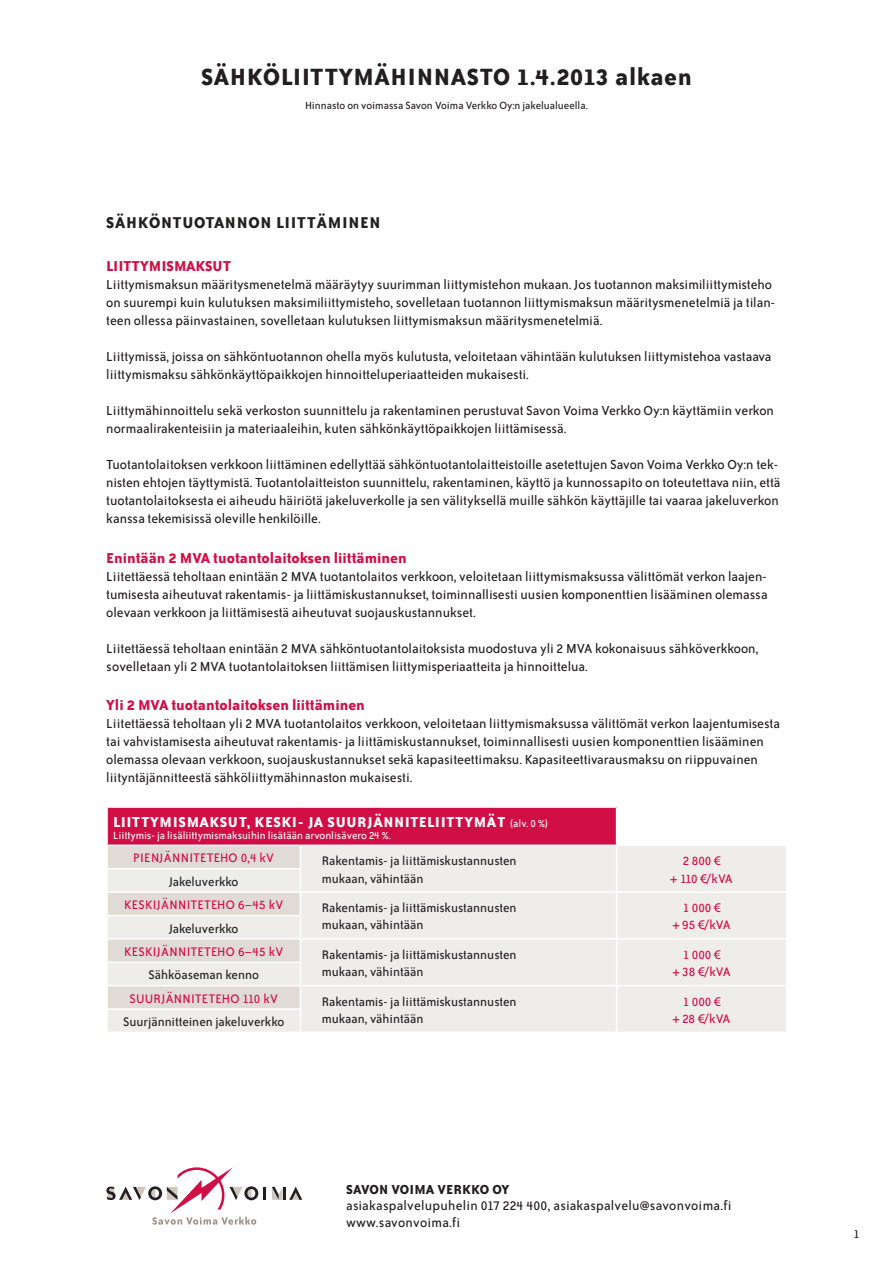
<style>
.page{position:relative;width:893px;height:1263px;background:#fff}
.page>*{position:absolute;margin:0;border:0;box-sizing:border-box;transform-origin:0 0}
.t1{font:700 27px "Bailey Sans ITC";letter-spacing:.02em;color:#231f20}
.t2{font:700 18px "Bailey Sans ITC";letter-spacing:.04em;color:#231f20}
.t3{font:700 16.5px "Bailey Sans ITC";color:#d20e46}
.t4{font:700 16.5px "Bailey Sans ITC";letter-spacing:.04em;color:#fff}
.t5{font:15px/18px "Bailey Sans ITC";color:#231f20}
.t6{font:700 15px "Bailey Sans ITC";letter-spacing:.015em;color:#231f20}
.t7{font:14.25px/17.1px "Bailey Sans ITC";color:#231f20}
.t8{font:14.25px "Bailey Sans ITC";letter-spacing:.02em;color:#d20e46}
.t9{font:13.5px "Bailey Sans ITC";color:#231f20}
.t10{font:12px "Bailey Sans ITC";color:#fff}
.t11{font:12px "Bailey Sans ITC";color:#231f20}
.s1{font-weight:400;font-size:12px}
</style>
<div class="page">
<svg style="left:272px;top:1186px;width:30px;height:14px"></svg>
<svg style="left:106px;top:1167px;width:160px;height:58px"></svg>
<div style="left:107px;top:807px;width:510px;height:38px;background:#d20e46"></div>
<div style="left:301px;top:846px;width:485px;height:186px;background:#efedea"></div>
<hr style="left:300px;top:891px;width:317px;height:2px;background:#fff">
<hr style="left:617px;top:891px;width:170px;height:2px;background:#fff">
<hr style="left:300px;top:938px;width:317px;height:2px;background:#fff">
<hr style="left:617px;top:938px;width:170px;height:2px;background:#fff">
<hr style="left:300px;top:985px;width:317px;height:1px;background:#fff">
<hr style="left:617px;top:985px;width:170px;height:1px;background:#fff">
<svg style="left:107px;top:846px;width:193px;height:186px;background:#e8e6e1"></svg>
<svg style="left:616px;top:846px;width:1px;height:186px"></svg>
<hr style="left:106px;top:806px;width:194px;height:2px;background:#fff">
<hr style="left:106px;top:808px;width:2px;height:36px;background:#fff">
<hr style="left:300px;top:806px;width:317px;height:2px;background:#fff">
<hr style="left:616px;top:808px;width:1px;height:36px;background:#fff">
<hr style="left:106px;top:844px;width:194px;height:2px;background:#fff">
<hr style="left:300px;top:844px;width:317px;height:2px;background:#fff">
<h1 class="t1" style="left:201px;top:62px;width:492px">SÄHKÖLIITTYMÄHINNASTO 1.4.2013 alkaen</h1>
<p class="t11" style="left:305px;top:99px;width:284px">Hinnasto on voimassa Savon Voima Verkko Oy:n jakelualueella.</p>
<p class="t2" style="left:106px;top:213px;width:276px">SÄHKÖNTUOTANNON LIITTÄMINEN</p>
<p class="t3" style="left:106px;top:257px;width:126px">LIITTYMISMAKSUT</p>
<p class="t5" style="left:106px;top:276px;width:670px">Liittymismaksun määritysmenetelmä määräytyy suurimman liittymistehon mukaan. Jos tuotannon maksimiliittymisteho on suurempi kuin kulutuksen maksimiliittymisteho, sovelletaan tuotannon liittymismaksun määritysmenetelmiä ja tilan&shy;teen ollessa päinvastainen, sovelletaan kulutuksen liittymismaksun määritysmenetelmiä.</p>
<p class="t5" style="left:106px;top:348px;width:667px">Liittymissä, joissa on sähköntuotannon ohella myös kulutusta, veloitetaan vähintään kulutuksen liittymistehoa vastaava liittymismaksu sähkönkäyttöpaikkojen hinnoitteluperiaatteiden mukaisesti.</p>
<p class="t5" style="left:106px;top:402px;width:669px">Liittymähinnoittelu sekä verkoston suunnittelu ja rakentaminen perustuvat Savon Voima Verkko Oy:n käyttämiin verkon normaalirakenteisiin ja materiaaleihin, kuten sähkönkäyttöpaikkojen liittämisessä.</p>
<p class="t5" style="left:106px;top:456px;width:676px">Tuotantolaitoksen verkkoon liittäminen edellyttää sähköntuotantolaitteistoille asetettujen Savon Voima Verkko Oy:n tek&shy;nisten ehtojen täyttymistä. Tuotantolaitteiston suunnittelu, rakentaminen, käyttö ja kunnossapito on toteutettava niin, että tuotantolaitoksesta ei aiheudu häiriötä jakeluverkolle ja sen välityksellä muille sähkön käyttäjille tai vaaraa jakeluverkon kanssa tekemisissä oleville henkilöille.</p>
<p class="t3" style="left:106px;top:549px;width:302px">Enintään 2 MVA tuotantolaitoksen liittäminen</p>
<p class="t5" style="left:106px;top:567px;width:663px;text-align:justify">Liitettäessä teholtaan enintään 2 MVA tuotantolaitos verkkoon, veloitetaan liittymismaksussa välittömät verkon laajen&shy;tumisesta aiheutuvat rakentamis- ja liittämiskustannukset, toiminnallisesti uusien komponenttien lisääminen olemassa olevaan verkkoon ja liittämisestä aiheutuvat suojauskustannukset.</p>
<p class="t5" style="left:106px;top:639px;width:654px">Liitettäessä teholtaan enintään 2 MVA sähköntuotantolaitoksista muodostuva yli 2 MVA kokonaisuus sähköverkkoon, sovelletaan yli 2 MVA tuotantolaitoksen liittämisen liittymisperiaatteita ja hinnoittelua.</p>
<p class="t3" style="left:106px;top:696px;width:260px">Yli 2 MVA tuotantolaitoksen liittäminen</p>
<p class="t5" style="left:106px;top:715px;width:675px">Liitettäessä teholtaan yli 2 MVA tuotantolaitos verkkoon, veloitetaan liittymismaksussa välittömät verkon laajentumisesta tai vahvistamisesta aiheutuvat rakentamis- ja liittämiskustannukset, toiminnallisesti uusien komponenttien lisääminen olemassa olevaan verkkoon, suojauskustannukset sekä kapasiteettimaksu. Kapasiteettivarausmaksu on riippuvainen liityntäjännitteestä sähköliittymähinnaston mukaisesti.</p>
<p class="t4" style="left:113px;top:813px;width:437px">LIITTYMISMAKSUT, KESKI- JA SUURJÄNNITELIITTYMÄT <span class="s1">(alv. 0 %)</span></p>
<p class="t10" style="left:113px;top:829px;width:279px">Liittymis- ja lisäliittymismaksuihin lisätään arvonlisävero 24 %.</p>
<p class="t8" style="left:133px;top:850px;width:142px">PIENJÄNNITETEHO 0,4 kV</p>
<p class="t7" style="left:322px;top:853px;width:196px">Rakentamis- ja liittämiskustannusten mukaan, vähintään</p>
<p class="t8" style="left:683px;top:854px;width:39px">2 800 €</p>
<p class="t7" style="left:169px;top:873px;width:71px">Jakeluverkko</p>
<p class="t8" style="left:670px;top:871px;width:64px">+ 110 €/kVA</p>
<p class="t8" style="left:124px;top:897px;width:161px">KESKIJÄNNITETEHO 6–45 kV</p>
<p class="t7" style="left:322px;top:900px;width:196px">Rakentamis- ja liittämiskustannusten mukaan, vähintään</p>
<p class="t8" style="left:683px;top:900px;width:39px">1 000 €</p>
<p class="t7" style="left:169px;top:920px;width:71px">Jakeluverkko</p>
<p class="t8" style="left:672px;top:917px;width:60px">+ 95 €/kVA</p>
<p class="t8" style="left:124px;top:944px;width:161px">KESKIJÄNNITETEHO 6–45 kV</p>
<p class="t7" style="left:322px;top:946px;width:196px">Rakentamis- ja liittämiskustannusten mukaan, vähintään</p>
<p class="t8" style="left:683px;top:947px;width:39px">1 000 €</p>
<p class="t7" style="left:149px;top:967px;width:112px">Sähköaseman kenno</p>
<p class="t8" style="left:672px;top:964px;width:60px">+ 38 €/kVA</p>
<p class="t8" style="left:129px;top:991px;width:150px">SUURJÄNNITETEHO 110 kV</p>
<p class="t7" style="left:322px;top:993px;width:196px">Rakentamis- ja liittämiskustannusten mukaan, vähintään</p>
<p class="t8" style="left:683px;top:994px;width:39px">1 000 €</p>
<p class="t7" style="left:123px;top:1013px;width:163px">Suurjännitteinen jakeluverkko</p>
<p class="t8" style="left:673px;top:1011px;width:59px">+ 28 €/kVA</p>
<p class="t6" style="left:346px;top:1181px;width:165px">SAVON VOIMA VERKKO OY</p>
<p class="t5" style="left:346px;top:1198px;width:387px;line-height:16.5px">asiakaspalvelupuhelin 017 224 400, asiakaspalvelu@savonvoima.fi www.savonvoima.fi</p>
<p class="t9" style="left:853px;top:1227px;width:8px">1</p>
</div>
